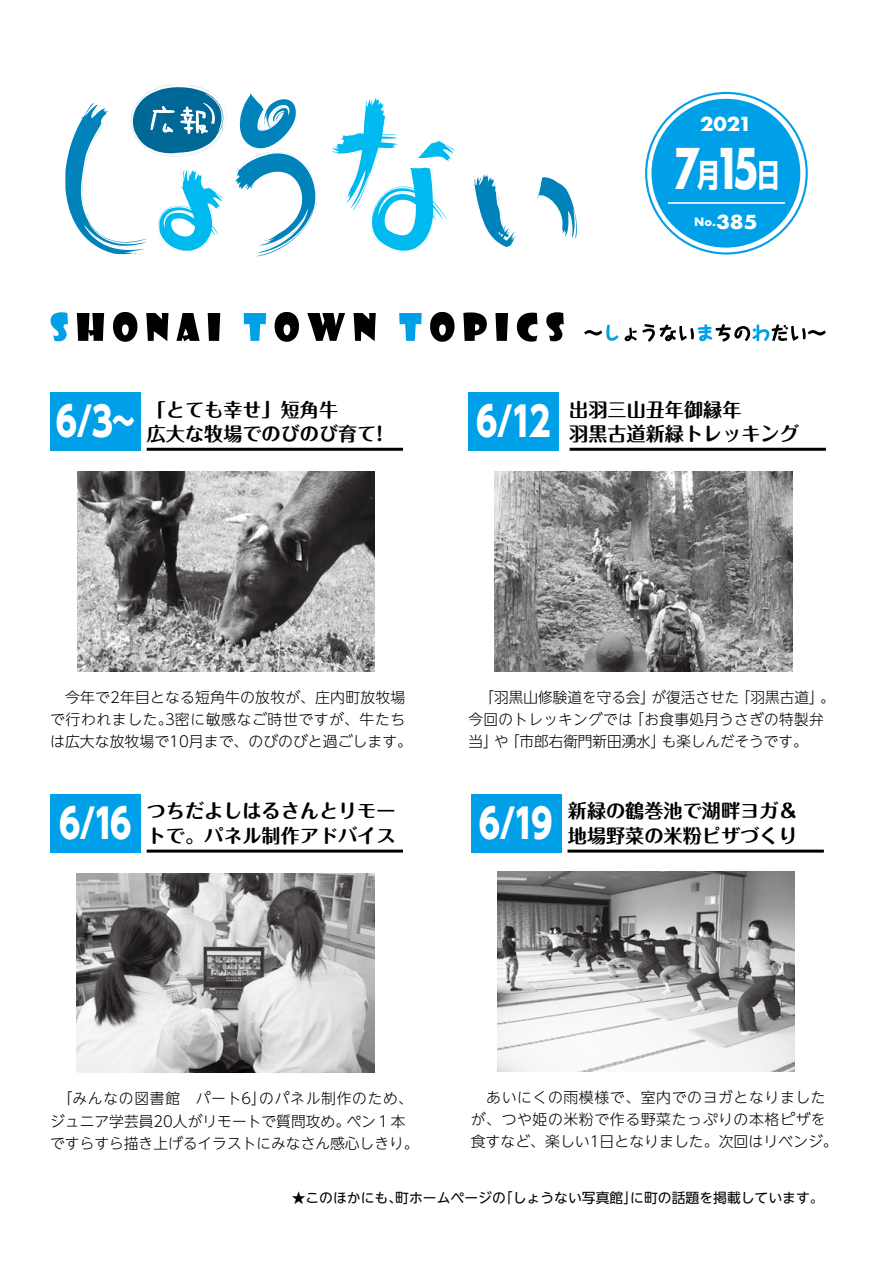
<style>
.page{position:relative;width:893px;height:1263px;background:#fff}
.page>*{position:absolute;margin:0;border:0;box-sizing:border-box;transform-origin:0 0}
.t1{font:700 61.65px "Futura PT";color:#fff;scale:.7 1}
.t2{font:800 40.35px "UD Shin Go NT Pr 6";color:#fff;scale:.8 1}
.t3{font:700 31.95px "Shin Go Pr 6";color:#fff;scale:.73 1}
.t4{font:700 21.3px "Futura PT";color:#fff;scale:1.05 1}
.t5{font:700 21.3px "Futura PT";color:#fff;scale:1.09 1}
.t6{font:700 19.2px "Maru Fo Pro";color:#000}
.t7{font:300 14.85px/22.4px "UD Shin Go NT Pr 6";letter-spacing:.005em;color:#000}
.t8{font:300 14.85px/22.4px "UD Shin Go NT Pr 6";letter-spacing:.04em;color:#000}
.t9{font:300 14.85px/22.4px "UD Shin Go NT Pr 6";letter-spacing:.025em;color:#000}
.t10{font:300 14.85px "UD Shin Go NT Pr 6";letter-spacing:.05em;color:#000}
.t11{font:13.8px "UD Shin Go NT Pr 6";color:#000}
.t12{font:700 12.75px "Futura PT";color:#fff}
.s1{font-family:"Shin Go Pr 6";font-size:31.95px}
.s2{font-size:12.75px}
</style>
<div class="page">
<svg style="left:646px;top:93px;width:161px;height:160px"></svg>
<div style="left:651px;top:99px;width:149px;height:149px;background:#00a0e9;border-radius:50%"></div>
<hr style="left:668px;top:202px;width:117px;height:2px;background:#fff">
<svg style="left:584px;top:325px;width:35px;height:16px"></svg>
<svg style="left:625px;top:324px;width:201px;height:18px"></svg>
<svg style="left:51px;top:312px;width:17px;height:29px"></svg>
<svg style="left:77px;top:313px;width:27px;height:28px"></svg>
<svg style="left:113px;top:312px;width:24px;height:30px"></svg>
<svg style="left:146px;top:313px;width:23px;height:28px"></svg>
<svg style="left:176px;top:313px;width:24px;height:28px"></svg>
<svg style="left:208px;top:313px;width:12px;height:28px"></svg>
<svg style="left:244px;top:313px;width:22px;height:28px"></svg>
<svg style="left:275px;top:312px;width:24px;height:30px"></svg>
<svg style="left:307px;top:313px;width:38px;height:28px"></svg>
<svg style="left:354px;top:313px;width:22px;height:28px"></svg>
<svg style="left:399px;top:313px;width:23px;height:28px"></svg>
<svg style="left:430px;top:312px;width:25px;height:30px"></svg>
<svg style="left:463px;top:312px;width:24px;height:29px"></svg>
<svg style="left:495px;top:313px;width:13px;height:28px"></svg>
<svg style="left:517px;top:313px;width:20px;height:29px"></svg>
<svg style="left:546px;top:312px;width:18px;height:29px"></svg>
<hr style="left:571px;top:448px;width:253px;height:3px;background:#000">
<div style="left:468px;top:392px;width:91px;height:59px;background:#00a0e9"></div>
<img style="left:495px;top:471px;width:298px;height:200px">
<hr style="left:148px;top:448px;width:253px;height:3px;background:#000">
<div style="left:50px;top:392px;width:91px;height:59px;background:#00a0e9"></div>
<hr style="left:569px;top:849px;width:253px;height:3px;background:#000">
<img style="left:497px;top:871px;width:298px;height:200px">
<div style="left:471px;top:794px;width:91px;height:58px;background:#00a0e9"></div>
<hr style="left:148px;top:849px;width:253px;height:3px;background:#000">
<img style="left:77px;top:873px;width:297px;height:200px">
<div style="left:50px;top:794px;width:91px;height:58px;background:#00a0e9"></div>
<img style="left:77px;top:471px;width:297px;height:200px">
<svg style="left:332px;top:98px;width:122px;height:154px"></svg>
<svg style="left:537px;top:177px;width:40px;height:62px"></svg>
<svg style="left:473px;top:174px;width:43px;height:73px"></svg>
<svg style="left:235px;top:94px;width:83px;height:162px"></svg>
<svg style="left:65px;top:85px;width:161px;height:169px"></svg>
<h3 class="t4" style="left:700px;top:110px;width:51px">2021</h3>
<h1 class="t1" style="left:673px;top:129px;width:125px">1 5<span class="s1">月</span>7</h1>
<h3 class="t3" style="left:757px;top:149px;width:33px">日</h3>
<h2 class="t2" style="left:56px;top:388px;width:100px">6/3~</h2>
<p class="t6" style="left:147px;top:394px;width:193px">「とても幸せ」短角牛</p>
<p class="t6" style="left:147px;top:418px;width:237px">広大な牧場でのびのび育て!</p>
<h3 class="t5" style="left:712px;top:208px;width:43px"><span class="s2">.</span>385</h3>
<p class="t12" style="left:694px;top:213px;width:20px">No</p>
<h2 class="t2" style="left:476px;top:388px;width:94px">6/12</h2>
<p class="t6" style="left:569px;top:394px;width:174px">出羽三山丑年御縁年</p>
<p class="t6" style="left:569px;top:418px;width:231px">羽黒古道新緑トレッキング</p>
<p class="t7" style="left:50px;top:685px;width:363px">　今年で2年目となる短角牛の放牧が、庄内町放牧場で行われました 3。密に敏感なご時世ですが、牛たちは広大な放牧場で10月まで、のびのびと過ごします。</p>
<p class="t7" style="left:652px;top:685px;width:89px">が復活させた</p>
<p class="t9" style="left:629px;top:685px;width:196px;text-indent:-161px">　「羽黒山修験道を守る会」<br>「お食事処月うさぎの特製弁</p>
<p class="t7" style="left:736px;top:685px;width:89px">「羽黒古道「</p>
<p class="t7" style="left:820px;top:685px;width:16px">。</p>
<p class="t9" style="left:468px;top:708px;width:166px">今回のトレッキングでは</p>
<p class="t7" style="left:505px;top:730px;width:162px">「市郎右衛門新田湧水」</p>
<p class="t7" style="left:468px;top:730px;width:31px">当」</p>
<p class="t7" style="left:494px;top:730px;width:16px">や</p>
<p class="t7" style="left:662px;top:730px;width:147px">も楽しんだそうです。</p>
<h2 class="t2" style="left:59px;top:790px;width:92px">6/16</h2>
<p class="t6" style="left:147px;top:796px;width:250px">つちだよしはるさんとリモー</p>
<p class="t6" style="left:147px;top:820px;width:250px">トで。パネル制作アドバイス</p>
<h2 class="t2" style="left:479px;top:790px;width:93px">6/19</h2>
<p class="t6" style="left:568px;top:796px;width:231px">新緑の鶴巻池で湖畔ヨガ＆</p>
<p class="t6" style="left:568px;top:820px;width:231px">地場野菜の米粉ピザづくり</p>
<p class="t10" style="left:58px;top:1087px;width:210px">「みんなの図書館　パート6」</p>
<p class="t10" style="left:259px;top:1087px;width:155px">のパネル制作のため、</p>
<p class="t7" style="left:50px;top:1109px;width:370px">ジュニア学芸員20人がリモートで質問攻め。<br>ですらすら描き上げるイラストにみなさん感心しきり。</p>
<p class="t7" style="left:346px;top:1109px;width:61px">ペン１本</p>
<p class="t8" style="left:471px;top:1085px;width:368px">　あいにくの雨模様で、室内でのヨガとなりましたが、つや姫の米粉で作る野菜たっぷりの本格ピザを食すなど、楽しい1日となりました。次回はリベンジ。</p>
<p class="t11" style="left:395px;top:1186px;width:112px">町ホームページの</p>
<p class="t11" style="left:499px;top:1186px;width:140px">「しょうない写真館」</p>
<p class="t11" style="left:630px;top:1186px;width:195px">に町の話題を掲載しています。</p>
<p class="t11" style="left:292px;top:1186px;width:112px">★このほかにも、</p>
</div>
